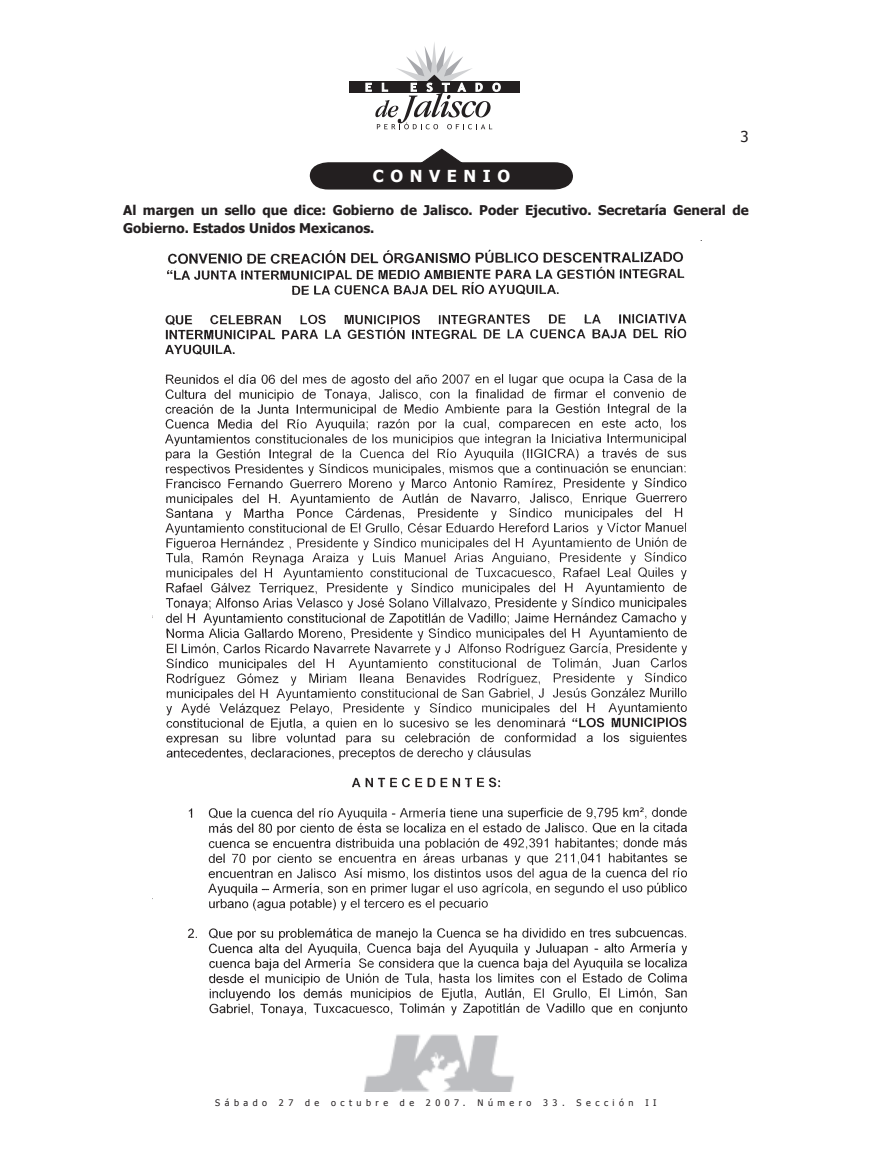
<style>
.page{position:relative;width:872px;height:1149px;background:#fff}
.page>*{position:absolute;margin:0;border:0;box-sizing:border-box;transform-origin:0 0}
._02_último_renglón2{font:700 16.5px "Tahoma";letter-spacing:.4em;color:#fff}
.t1{font:15px "Tahoma";color:#231f20}
._02_último_renglón2-2{font:700 13.35px/17.9px "Tahoma";color:#231f20}
.t2{font:9px "Tahoma";letter-spacing:.5em;color:#231f20}
</style>
<div class="page">
<div style="left:349px;top:81px;width:170px;height:11px;background:#231f20"></div>
<svg style="left:366px;top:42px;width:134px;height:87px"></svg>
<img style="left:364px;top:1034px;width:150px;height:56px">
<svg style="left:309px;top:149px;width:264px;height:41px"></svg>
<img style="left:165px;top:240px;width:536px;height:776px">
<p class="t1" style="left:740px;top:126px;width:10px">3</p>
<p class="_02_último_renglón2" style="left:373px;top:164px;width:139px">CONVENIO</p>
<p class="_02_último_renglón2-2" style="left:123px;top:200px;width:627px">Al margen un sello que dice: Gobierno de Jalisco. Poder Ejecutivo. Secretaría General de<br>Gobierno. Estados Unidos Mexicanos.</p>
<p class="t2" style="left:215px;top:1095px;width:53px">Sábado</p>
<p class="t2" style="left:279px;top:1095px;width:16px">2 7</p>
<p class="t2" style="left:305px;top:1095px;width:16px">d e</p>
<p class="t2" style="left:331px;top:1095px;width:58px">octubre</p>
<p class="t2" style="left:400px;top:1095px;width:16px">d e</p>
<p class="t2" style="left:426px;top:1095px;width:41px">2007.</p>
<p class="t2" style="left:477px;top:1095px;width:55px">Número</p>
<p class="t2" style="left:543px;top:1095px;width:92px">33. Sección</p>
<p class="t2" style="left:645px;top:1095px;width:13px">I I</p>
</div>
